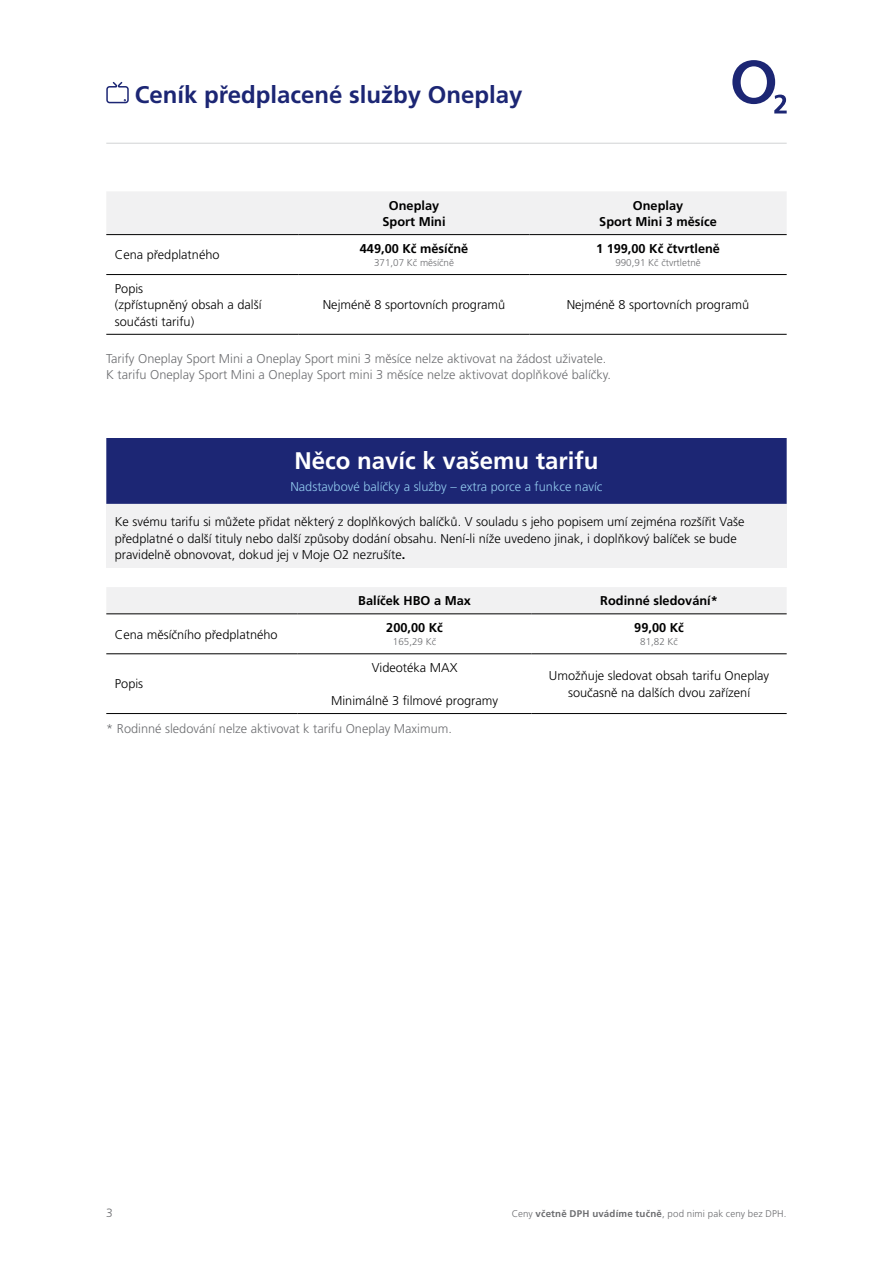
<style>
.page{position:relative;width:893px;height:1263px;background:#fff}
.page>*{position:absolute;margin:0;border:0;box-sizing:border-box;transform-origin:0 0}
.t1{font:700 24px "Frutiger CE";color:#1c2674}
.t2{font:700 24px "Frutiger CE";color:#fff}
.t3{font:300 12.75px/16.5px "Frutiger CE";color:#000}
.t4{font:300 12.75px/16.5px "Frutiger CE";color:#6d6e71}
.t5{font:700 12.75px/16.5px "Frutiger CE";color:#000;text-align:center}
.t6{font:300 12.75px "Frutiger CE";color:#91c9ed}
.t7{font:300 12px "Frutiger CE";color:#6d6e71}
.t8{font:300 9.9px "Frutiger CE";color:#6d6e71}
.t9{font:300 9.75px "Frutiger CE";letter-spacing:.01em;color:#6d6e71}
.s1{font-weight:700}
</style>
<div class="page">
<svg style="left:732px;top:60px;width:55px;height:53px"></svg>
<hr style="left:106px;top:143px;width:681px;height:1px;background:#d1d3d4">
<svg style="left:106px;top:81px;width:23px;height:23px"></svg>
<div style="left:107px;top:192px;width:679px;height:42px;background:#f1f1f2"></div>
<hr style="left:106px;top:234px;width:193px;height:1px;background:#000">
<hr style="left:299px;top:234px;width:230px;height:1px;background:#000">
<hr style="left:529px;top:234px;width:258px;height:1px;background:#000">
<hr style="left:106px;top:274px;width:193px;height:1px;background:#000">
<hr style="left:299px;top:274px;width:230px;height:1px;background:#000">
<hr style="left:529px;top:274px;width:258px;height:1px;background:#000">
<hr style="left:106px;top:334px;width:193px;height:1px;background:#000">
<hr style="left:299px;top:334px;width:230px;height:1px;background:#000">
<hr style="left:529px;top:334px;width:258px;height:1px;background:#000">
<div style="left:106px;top:438px;width:681px;height:66px;background:#1c2674"></div>
<div style="left:106px;top:504px;width:681px;height:64px;background:#f1f1f2"></div>
<div style="left:106px;top:587px;width:681px;height:27px;background:#f1f1f2"></div>
<hr style="left:106px;top:614px;width:192px;height:1px;background:#000">
<hr style="left:298px;top:614px;width:233px;height:1px;background:#000">
<hr style="left:531px;top:614px;width:256px;height:1px;background:#000">
<hr style="left:106px;top:653px;width:192px;height:1px;background:#000">
<hr style="left:298px;top:653px;width:233px;height:1px;background:#000">
<hr style="left:531px;top:653px;width:256px;height:1px;background:#000">
<hr style="left:106px;top:713px;width:192px;height:1px;background:#000">
<hr style="left:298px;top:713px;width:233px;height:1px;background:#000">
<hr style="left:531px;top:713px;width:256px;height:1px;background:#000">
<h1 class="t1" style="left:135px;top:81px;width:389px">Ceník předplacené služby Oneplay</h1>
<p class="t3" style="left:115px;top:247px;width:106px">Cena předplatného</p>
<p class="t3" style="left:115px;top:280px;width:148px">Popis<br>(zpřístupněný obsah a další součásti tarifu)</p>
<p class="t5" style="left:383px;top:197px;width:65px">Oneplay<br>Sport Mini</p>
<p class="t5" style="left:599px;top:197px;width:119px">Oneplay<br>Sport Mini 3 měsíce</p>
<p class="t5" style="left:360px;top:240px;width:110px">449,00 Kč měsíčně</p>
<p class="t8" style="left:374px;top:257px;width:81px">371,07 Kč měsíčně</p>
<p class="t5" style="left:596px;top:240px;width:126px">1 199,00 Kč čtvrtleně</p>
<p class="t8" style="left:615px;top:257px;width:87px">990,91 Kč čtvrtletně</p>
<p class="t3" style="left:323px;top:296px;width:184px">Nejméně 8 sportovních programů</p>
<p class="t3" style="left:567px;top:296px;width:184px">Nejméně 8 sportovních programů</p>
<p class="t4" style="left:106px;top:350px;width:506px">Tarify Oneplay Sport Mini a Oneplay Sport mini 3 měsíce nelze aktivovat na žádost uživatele.<br>K tarifu Oneplay Sport Mini a Oneplay Sport mini 3 měsíce nelze aktivovat doplňkové balíčky.</p>
<h1 class="t2" style="left:294px;top:447px;width:306px">Něco navíc k vašemu tarifu</h1>
<p class="t6" style="left:290px;top:479px;width:314px">Nadstavbové balíčky a služby – extra porce a funkce navíc</p>
<p class="t3" style="left:115px;top:513px;width:631px">Ke svému tarifu si můžete přidat některý z doplňkových balíčků. V souladu s jeho popisem umí zejména rozšířit Vaše předplatné o další tituly nebo další způsoby dodání obsahu. Není-li níže uvedeno jinak, i doplňkový balíček se bude pravidelně obnovovat, dokud jej v Moje O2 nezrušíte<span class="s1">.</span></p>
<p class="t5" style="left:358px;top:593px;width:114px">Balíček HBO a Max</p>
<p class="t5" style="left:600px;top:593px;width:119px">Rodinné sledování*</p>
<p class="t3" style="left:115px;top:626px;width:164px">Cena měsíčního předplatného</p>
<p class="t5" style="left:634px;top:619px;width:51px">99,00 Kč</p>
<p class="t8" style="left:640px;top:636px;width:39px">81,82 Kč</p>
<p class="t5" style="left:386px;top:619px;width:58px">200,00 Kč</p>
<p class="t8" style="left:393px;top:636px;width:45px">165,29 Kč</p>
<p class="t3" style="left:115px;top:676px;width:30px">Popis</p>
<p class="t3" style="left:372px;top:659px;width:87px">Videotéka MAX</p>
<p class="t3" style="left:331px;top:692px;width:168px">Minimálně 3 filmové programy</p>
<p class="t4" style="left:106px;top:720px;width:347px">* Rodinné sledování nelze aktivovat k tarifu Oneplay Maximum.</p>
<p class="t3" style="left:549px;top:667px;width:222px;text-align:center">Umožňuje sledovat obsah tarifu Oneplay současně na dalších dvou zařízení</p>
<p class="t7" style="left:106px;top:1206px;width:8px">3</p>
<p class="t9" style="left:512px;top:1208px;width:276px">Ceny <span class="s1">včetně DPH uvádíme tučně</span>, pod nimi pak ceny bez DPH.</p>
</div>
